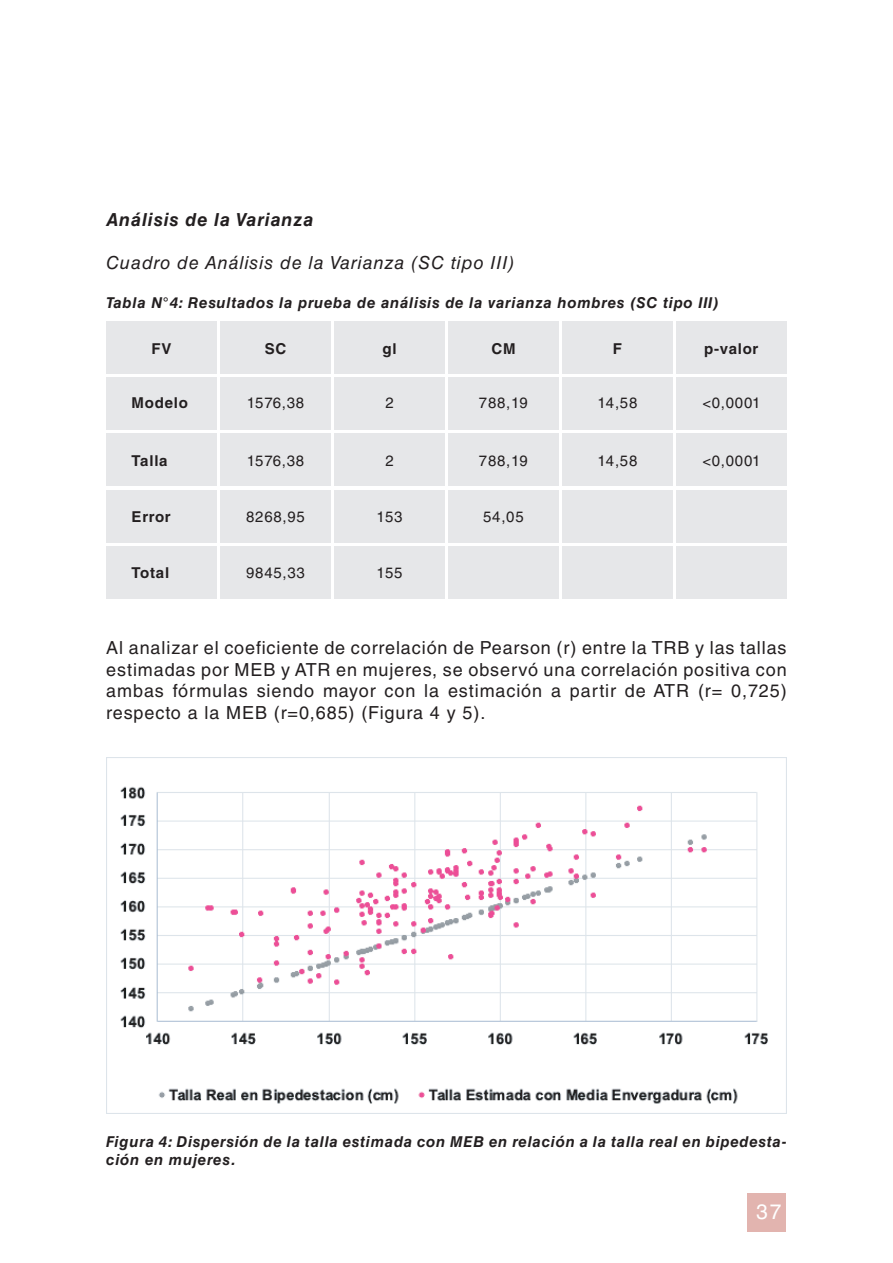
<style>
.page{position:relative;width:893px;height:1263px;background:#fff}
.page>*{position:absolute;margin:0;border:0;box-sizing:border-box;transform-origin:0 0}
.t1{font:21px "Helvetica LT Std";color:#fff}
.t2{font:18px/21.6px "Helvetica LT Std";letter-spacing:.05em;color:#231f20;text-align:justify}
.t3{font:italic 18px "Helvetica LT Std";letter-spacing:.05em;color:#231f20}
.t4{font:italic 700 18px "Helvetica LT Std";letter-spacing:.05em;color:#231f20}
.t5{font:italic 700 15px/18px "Helvetica LT Std";letter-spacing:.05em;color:#231f20}
.t6{font:15px "Helvetica LT Std";letter-spacing:.05em;color:#231f20}
.t7{font:700 15px "Helvetica LT Std";letter-spacing:.05em;color:#231f20}
</style>
<div class="page">
<div style="left:747px;top:1193px;width:39px;height:39px;background:#e2b4af"></div>
<div style="left:106px;top:546px;width:111px;height:53px;background:#e6e7e9"></div>
<div style="left:334px;top:546px;width:111px;height:53px;background:#e6e7e9"></div>
<div style="left:220px;top:546px;width:111px;height:53px;background:#e6e7e9"></div>
<div style="left:448px;top:546px;width:111px;height:53px;background:#e6e7e9"></div>
<div style="left:562px;top:546px;width:111px;height:53px;background:#e6e7e9"></div>
<div style="left:676px;top:546px;width:111px;height:53px;background:#e6e7e9"></div>
<div style="left:106px;top:490px;width:111px;height:52px;background:#e6e7e9"></div>
<div style="left:334px;top:490px;width:111px;height:52px;background:#e6e7e9"></div>
<div style="left:220px;top:490px;width:111px;height:52px;background:#e6e7e9"></div>
<div style="left:448px;top:490px;width:111px;height:52px;background:#e6e7e9"></div>
<div style="left:562px;top:490px;width:111px;height:52px;background:#e6e7e9"></div>
<div style="left:676px;top:490px;width:111px;height:52px;background:#e6e7e9"></div>
<div style="left:106px;top:434px;width:111px;height:52px;background:#e6e7e9"></div>
<div style="left:334px;top:434px;width:111px;height:52px;background:#e6e7e9"></div>
<div style="left:220px;top:434px;width:111px;height:52px;background:#e6e7e9"></div>
<div style="left:448px;top:434px;width:111px;height:52px;background:#e6e7e9"></div>
<div style="left:562px;top:434px;width:111px;height:52px;background:#e6e7e9"></div>
<div style="left:676px;top:434px;width:111px;height:52px;background:#e6e7e9"></div>
<div style="left:106px;top:377px;width:111px;height:53px;background:#e6e7e9"></div>
<div style="left:334px;top:377px;width:111px;height:53px;background:#e6e7e9"></div>
<div style="left:220px;top:377px;width:111px;height:53px;background:#e6e7e9"></div>
<div style="left:448px;top:377px;width:111px;height:53px;background:#e6e7e9"></div>
<div style="left:562px;top:377px;width:111px;height:53px;background:#e6e7e9"></div>
<div style="left:676px;top:377px;width:111px;height:53px;background:#e6e7e9"></div>
<div style="left:106px;top:321px;width:111px;height:53px;background:#e6e7e9"></div>
<div style="left:334px;top:321px;width:111px;height:53px;background:#e6e7e9"></div>
<div style="left:220px;top:321px;width:111px;height:53px;background:#e6e7e9"></div>
<div style="left:448px;top:321px;width:111px;height:53px;background:#e6e7e9"></div>
<div style="left:562px;top:321px;width:111px;height:53px;background:#e6e7e9"></div>
<div style="left:676px;top:321px;width:111px;height:53px;background:#e6e7e9"></div>
<img style="left:106px;top:757px;width:681px;height:356px">
<p class="t4" style="left:106px;top:208px;width:209px">Análisis de la Varianza</p>
<p class="t3" style="left:106px;top:252px;width:409px">Cuadro de Análisis de la Varianza (SC tipo III)</p>
<p class="t5" style="left:106px;top:294px;width:614px">Tabla N°4: Resultados la prueba de análisis de la varianza hombres (SC tipo III)</p>
<p class="t7" style="left:152px;top:340px;width:21px">FV</p>
<p class="t7" style="left:265px;top:340px;width:23px">SC</p>
<p class="t7" style="left:382px;top:340px;width:16px">gl</p>
<p class="t7" style="left:491px;top:340px;width:26px">CM</p>
<p class="t7" style="left:613px;top:340px;width:11px">F</p>
<p class="t7" style="left:704px;top:340px;width:56px">p-valor</p>
<p class="t7" style="left:132px;top:394px;width:58px">Modelo</p>
<p class="t6" style="left:247px;top:394px;width:59px">1576,38</p>
<p class="t6" style="left:385px;top:394px;width:10px">2</p>
<p class="t6" style="left:479px;top:394px;width:51px">788,19</p>
<p class="t6" style="left:597px;top:394px;width:41px">14,58</p>
<p class="t6" style="left:702px;top:394px;width:60px">&lt;0,0001</p>
<p class="t7" style="left:132px;top:452px;width:37px">Talla</p>
<p class="t6" style="left:247px;top:452px;width:59px">1576,38</p>
<p class="t6" style="left:385px;top:452px;width:10px">2</p>
<p class="t6" style="left:479px;top:452px;width:51px">788,19</p>
<p class="t6" style="left:597px;top:452px;width:41px">14,58</p>
<p class="t6" style="left:702px;top:452px;width:60px">&lt;0,0001</p>
<p class="t7" style="left:132px;top:508px;width:41px">Error</p>
<p class="t6" style="left:246px;top:508px;width:60px">8268,95</p>
<p class="t6" style="left:377px;top:508px;width:27px">153</p>
<p class="t6" style="left:483px;top:508px;width:42px">54,05</p>
<p class="t7" style="left:132px;top:564px;width:39px">Total</p>
<p class="t6" style="left:246px;top:564px;width:60px">9845,33</p>
<p class="t6" style="left:377px;top:564px;width:27px">155</p>
<p class="t2" style="left:106px;top:637px;width:682px">Al analizar el coeficiente de correlación de Pearson (r) entre la TRB y las tallas estimadas por MEB y ATR en mujeres, se observó una correlación positiva con ambas fórmulas siendo mayor con la estimación a partir de ATR (r= 0,725) respecto a la MEB (r=0,685) (Figura 4 y 5).</p>
<p class="t5" style="left:106px;top:1133px;width:682px">Figura 4: Dispersión de la talla estimada con MEB en relación a la talla real en bipedesta&shy;ción en mujeres.</p>
<p class="t1" style="left:756px;top:1199px;width:27px">37</p>
</div>
